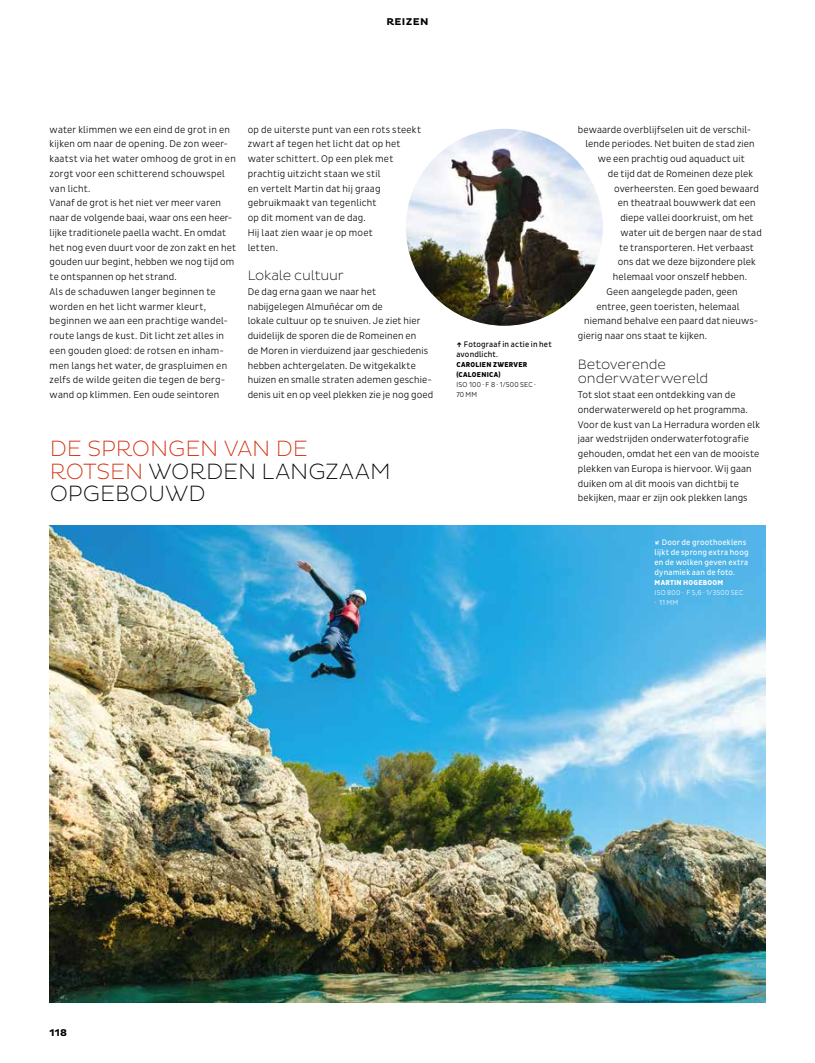
<style>
.page{position:relative;width:815px;height:1063px;background:#fff}
.page>*{position:absolute;margin:0;border:0;box-sizing:border-box;transform-origin:0 0}
.t1{font:200 22.5px/22.5px "Pluto";letter-spacing:-.005em;color:#000}
.t2{font:200 13.75px/14.8px "Pluto Sans";letter-spacing:-.015em;color:#000}
.t3{font:700 10px "Pluto";letter-spacing:.035em;color:#000}
.t4{font:700 10px "Pluto Sans";color:#000}
.t5{font:300 9.88px/14.8px "Pluto Sans Cond";letter-spacing:.015em;color:#000}
.t6{font:8.12px/10px "Pluto Sans Cond";letter-spacing:.02em;color:#fff}
.t7{font:8.12px/10px "Pluto Sans Cond";letter-spacing:.02em;color:#000}
.t8{font:800 7.25px/10px "Pluto Sans Cond";letter-spacing:.04em;color:#000}
.t9{font:300 7.25px/10px "Pluto Sans Cond";letter-spacing:.03em;color:#fff}
.t10{font:300 7.25px/10px "Pluto Sans Cond";letter-spacing:.03em;color:#000}
.t11{font:800 7.25px "Pluto Sans Cond";letter-spacing:.04em;color:#fff}
.s1{color:#d4300f}
.s2{font-weight:800}
</style>
<div class="page">
<img style="left:50px;top:526px;width:715px;height:477px">
<img style="left:406px;top:129px;width:197px;height:197px;border-radius:98px">
<p class="t3" style="left:386px;top:15px;width:44px">REIZEN</p>
<p class="t5" style="left:50px;top:122px;width:188px">water klimmen we een eind de grot in en kijken om naar de opening. De zon weer&shy;kaatst via het water omhoog de grot in en zorgt voor een schitterend schouwspel van licht.<br>Vanaf de grot is het niet ver meer varen naar de volgende baai, waar ons een heer&shy;lijke traditionele paella wacht. En omdat het nog even duurt voor de zon zakt en het gouden uur begint, hebben we nog tijd om te ontspannen op het strand.<br>Als de schaduwen langer beginnen te worden en het licht warmer kleurt, beginnen we aan een prachtige wandel&shy;route langs de kust. Dit licht zet alles in een gouden gloed: de rotsen en inham&shy;men langs het water, de graspluimen en zelfs de wilde geiten die tegen de berg&shy;wand op klimmen. Een oude seintoren</p>
<p class="t5" style="left:248px;top:122px;width:175px">op de uiterste punt van een rots steekt zwart af tegen het licht dat op het water schittert. Op een plek met prachtig uitzicht staan we stil<br>en vertelt Martin dat hij graag gebruikmaakt van tegenlicht<br>op dit moment van de dag.<br>Hij laat zien waar je op moet<br>letten.</p>
<h2 class="t2" style="left:248px;top:268px;width:98px">Lokale cultuur</h2>
<p class="t5" style="left:248px;top:284px;width:187px">De dag erna gaan we naar het nabijgelegen Almuñécar om de<br>lokale cultuur op te snuiven. Je ziet hier duidelijk de sporen die de Romeinen en<br>de Moren in vierduizend jaar geschiedenis hebben achtergelaten. De witgekalkte huizen en smalle straten ademen geschie&shy;denis uit en op veel plekken zie je nog goed</p>
<h1 class="t1" style="left:50px;top:437px;width:342px"><span class="s1">DE SPRONGEN VAN DE<br>ROTSEN</span> WORDEN LANGZAAM<br>OPGEBOUWD</h1>
<p class="t7" style="left:456px;top:339px;width:97px"><span class="s2">↑</span> Fotograaf in actie in het avondlicht.</p>
<p class="t8" style="left:456px;top:359px;width:72px">CAROLIEN ZWERVER (CALOENICA)</p>
<p class="t10" style="left:456px;top:379px;width:81px">ISO 100 · F 8 · 1/500 SEC ·<br>70 MM</p>
<p class="t5" style="left:578px;top:122px;width:175px">bewaarde overblijfselen uit de verschil-</p>
<p class="t5" style="left:585px;top:137px;width:171px">lende periodes. Net buiten de stad zien</p>
<p class="t5" style="left:598px;top:151px;width:148px">we een prachtig oud aquaduct uit</p>
<p class="t5" style="left:608px;top:166px;width:147px">de tijd dat de Romeinen deze plek</p>
<p class="t5" style="left:614px;top:181px;width:146px">overheersten. Een goed bewaard</p>
<p class="t5" style="left:618px;top:196px;width:139px">en theatraal bouwwerk dat een</p>
<p class="t5" style="left:620px;top:210px;width:135px">diepe vallei doorkruist, om het</p>
<p class="t5" style="left:620px;top:225px;width:143px">water uit de bergen naar de stad</p>
<p class="t5" style="left:619px;top:240px;width:136px">te transporteren. Het verbaast</p>
<p class="t5" style="left:618px;top:255px;width:139px">ons dat we deze bijzondere plek</p>
<p class="t5" style="left:613px;top:269px;width:136px">helemaal voor onszelf hebben.</p>
<p class="t5" style="left:607px;top:284px;width:133px">Geen aangelegde paden, geen</p>
<p class="t5" style="left:597px;top:299px;width:144px">entree, geen toeristen, helemaal</p>
<p class="t5" style="left:584px;top:314px;width:176px">niemand behalve een paard dat nieuws-</p>
<p class="t5" style="left:578px;top:328px;width:131px">gierig naar ons staat te kijken.</p>
<h2 class="t2" style="left:578px;top:357px;width:132px">Betoverende onderwaterwereld</h2>
<p class="t5" style="left:578px;top:387px;width:184px">Tot slot staat een ontdekking van de onderwaterwereld op het programma.<br>Voor de kust van La Herradura worden elk jaar wedstrijden onderwaterfotografie gehouden, omdat het een van de mooiste plekken van Europa is hiervoor. Wij gaan duiken om al dit moois van dichtbij te bekijken, maar er zijn ook plekken langs</p>
<p class="t6" style="left:655px;top:538px;width:96px"><span class="s2">↙</span> Door de groothoeklens lijkt de sprong extra hoog en de wolken geven extra dynamiek aan de foto.</p>
<p class="t11" style="left:655px;top:579px;width:70px">MARTIN HOGEBOOM</p>
<p class="t9" style="left:655px;top:588px;width:90px">ISO 800 · F 5,6 · 1/3500 SEC · 11 MM</p>
<p class="t4" style="left:50px;top:1027px;width:19px">118</p>
</div>
